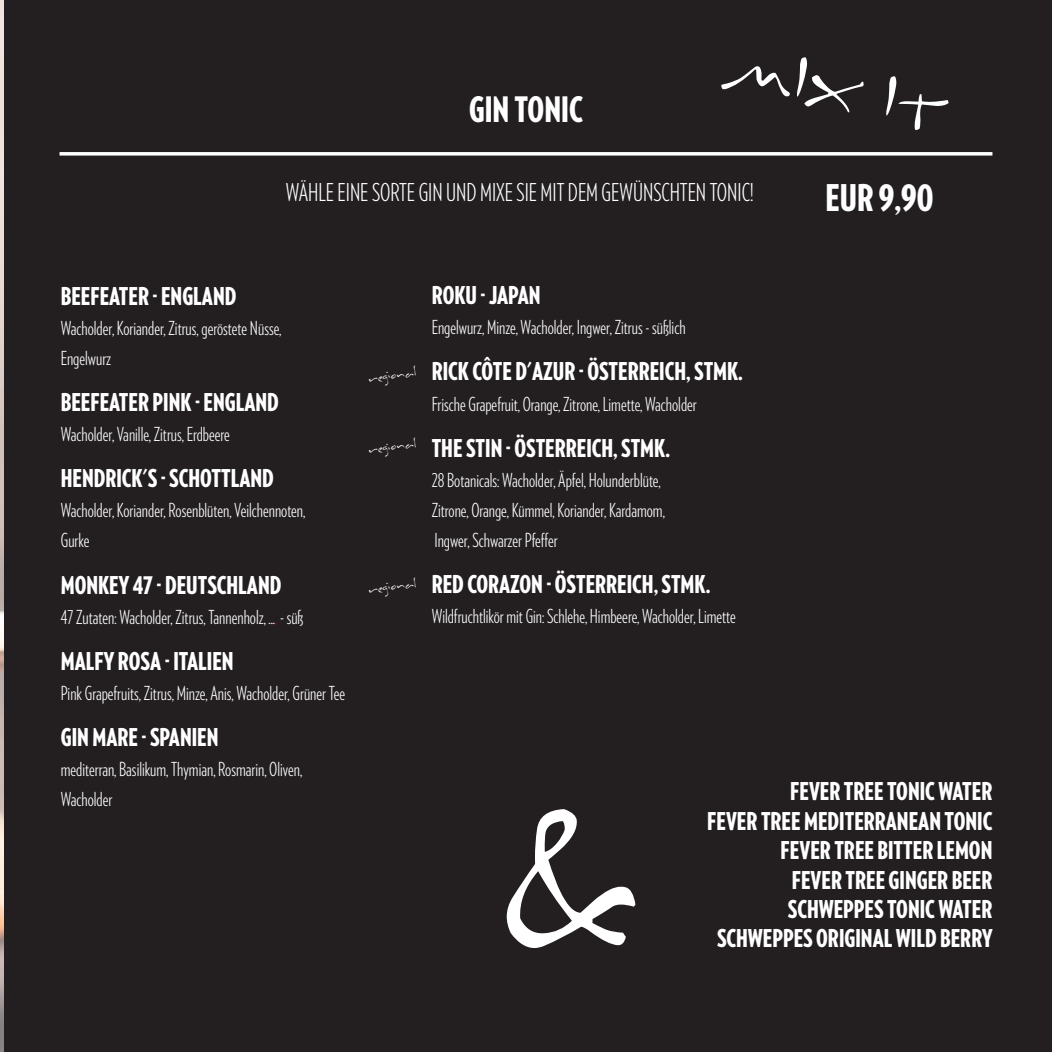
<style>
.page{position:relative;width:1052px;height:1052px;background:#fff}
.page>*{position:absolute;margin:0;border:0;box-sizing:border-box;transform-origin:0 0}
.Copy-Block{font:225.75px "Inkburrow";color:#fff}
.t1{font:77px "Inkburrow";color:#fff}
.t2{font:900 36.75px "Verlag Compressed";color:#fff}
.Headline_Linie{font:900 35px "Verlag Compressed";color:#fff}
.Copy-Block-2{font:900 24.5px "Verlag Compressed";color:#fff}
.t3{font:300 24.5px "Verlag Compressed";color:#fff}
.Copy-Block-3{font:300 19.25px "Verlag Compressed";color:#fff}
.Copy-Block-4{font:14px "Inkburrow";color:#fff}
.s1{font-weight:400;font-size:14px;color:#231f20}
.s2{color:#960138}
</style>
<div class="page">
<img style="left:0;top:0;width:5px;height:1052px">
<div style="left:5px;top:0;width:1047px;height:1052px;background:#231f20"></div>
<svg style="left:60px;top:152px;width:932px;height:4px;background:#e4e3e3"></svg>
<p class="Headline_Linie" style="left:469px;top:83px;width:115px">GIN TONIC</p>
<p class="t1" style="left:728px;top:32px;width:229px;rotate:12deg">MIX IT</p>
<p class="t3" style="left:286px;top:177px;width:482px">WÄHLE EINE SORTE GIN UND MIXE SIE MIT DEM GEWÜNSCHTEN TONIC!<span class="s1">2 cl</span></p>
<p class="t2" style="left:825px;top:170px;width:109px">EUR 9,90</p>
<p class="Copy-Block-2" style="left:61px;top:278px;width:177px">BEEFEATER - ENGLAND</p>
<p class="Copy-Block-3" style="left:61px;top:315px;width:222px">Wacholder, Koriander, Zitrus, geröstete Nüsse,</p>
<p class="Copy-Block-3" style="left:61px;top:345px;width:52px">Engelwurz</p>
<p class="Copy-Block-2" style="left:61px;top:384px;width:220px">BEEFEATER PINK - ENGLAND</p>
<p class="Copy-Block-3" style="left:61px;top:422px;width:171px">Wacholder, Vanille, Zitrus, Erdbeere</p>
<p class="Copy-Block-2" style="left:61px;top:460px;width:215px">HENDRICK'S - SCHOTTLAND</p>
<p class="Copy-Block-3" style="left:61px;top:498px;width:246px">Wacholder, Koriander, Rosenblüten, Veilchennoten,</p>
<p class="Copy-Block-3" style="left:61px;top:528px;width:30px">Gurke</p>
<p class="Copy-Block-2" style="left:61px;top:566px;width:222px">MONKEY 47 - DEUTSCHLAND</p>
<p class="Copy-Block-3" style="left:61px;top:604px;width:244px">47 Zutaten: Wacholder, Zitrus, Tannenholz, ...<span class="s2">,</span> - süß</p>
<p class="Copy-Block-2" style="left:61px;top:643px;width:174px">MALFY ROSA - ITALIEN</p>
<p class="Copy-Block-3" style="left:61px;top:681px;width:286px">Pink Grapefruits, Zitrus, Minze, Anis, Wacholder, Grüner Tee</p>
<p class="Copy-Block-2" style="left:61px;top:719px;width:159px">GIN MARE - SPANIEN</p>
<p class="Copy-Block-3" style="left:61px;top:757px;width:243px">mediterran, Basilikum, Thymian, Rosmarin, Oliven,</p>
<p class="Copy-Block-3" style="left:61px;top:787px;width:53px">Wacholder</p>
<p class="Copy-Block-4" style="left:368px;top:372px;width:50px;rotate:-8deg">regional</p>
<p class="Copy-Block-4" style="left:368px;top:443px;width:50px;rotate:-8deg">regional</p>
<p class="Copy-Block-4" style="left:368px;top:583px;width:50px;rotate:-8deg">regional</p>
<p class="Copy-Block-2" style="left:432px;top:277px;width:110px">ROKU - JAPAN</p>
<p class="Copy-Block-3" style="left:432px;top:315px;width:255px">Engelwurz, Minze, Wacholder, Ingwer, Zitrus - süßlich</p>
<p class="Copy-Block-2" style="left:432px;top:353px;width:313px">RICK CÔTE D'AZUR - ÖSTERREICH, STMK.</p>
<p class="Copy-Block-3" style="left:432px;top:391px;width:267px">Frische Grapefruit, Orange, Zitrone, Limette, Wacholder</p>
<p class="Copy-Block-2" style="left:432px;top:429px;width:240px">THE STIN - ÖSTERREICH, STMK.</p>
<p class="Copy-Block-3" style="left:432px;top:467px;width:230px">28 Botanicals: Wacholder, Äpfel, Holunderblüte,</p>
<p class="Copy-Block-3" style="left:432px;top:497px;width:235px">Zitrone, Orange, Kümmel, Koriander, Kardamom,</p>
<p class="Copy-Block-3" style="left:434px;top:528px;width:125px">Ingwer, Schwarzer Pfeffer</p>
<p class="Copy-Block-2" style="left:432px;top:566px;width:280px">RED CORAZON - ÖSTERREICH, STMK.</p>
<p class="Copy-Block-3" style="left:432px;top:604px;width:306px">Wildfruchtlikör mit Gin: Schlehe, Himbeere, Wacholder, Limette</p>
<p class="Copy-Block" style="left:504px;top:777px;width:147px">&amp;</p>
<p class="Copy-Block-2" style="left:790px;top:773px;width:204px">FEVER TREE TONIC WATER</p>
<p class="Copy-Block-2" style="left:707px;top:802px;width:287px">FEVER TREE MEDITERRANEAN TONIC</p>
<p class="Copy-Block-2" style="left:780px;top:832px;width:213px">FEVER TREE BITTER LEMON</p>
<p class="Copy-Block-2" style="left:792px;top:861px;width:202px">FEVER TREE GINGER BEER</p>
<p class="Copy-Block-2" style="left:788px;top:891px;width:206px">SCHWEPPES TONIC WATER</p>
<p class="Copy-Block-2" style="left:717px;top:920px;width:277px">SCHWEPPES ORIGINAL WILD BERRY</p>
</div>
